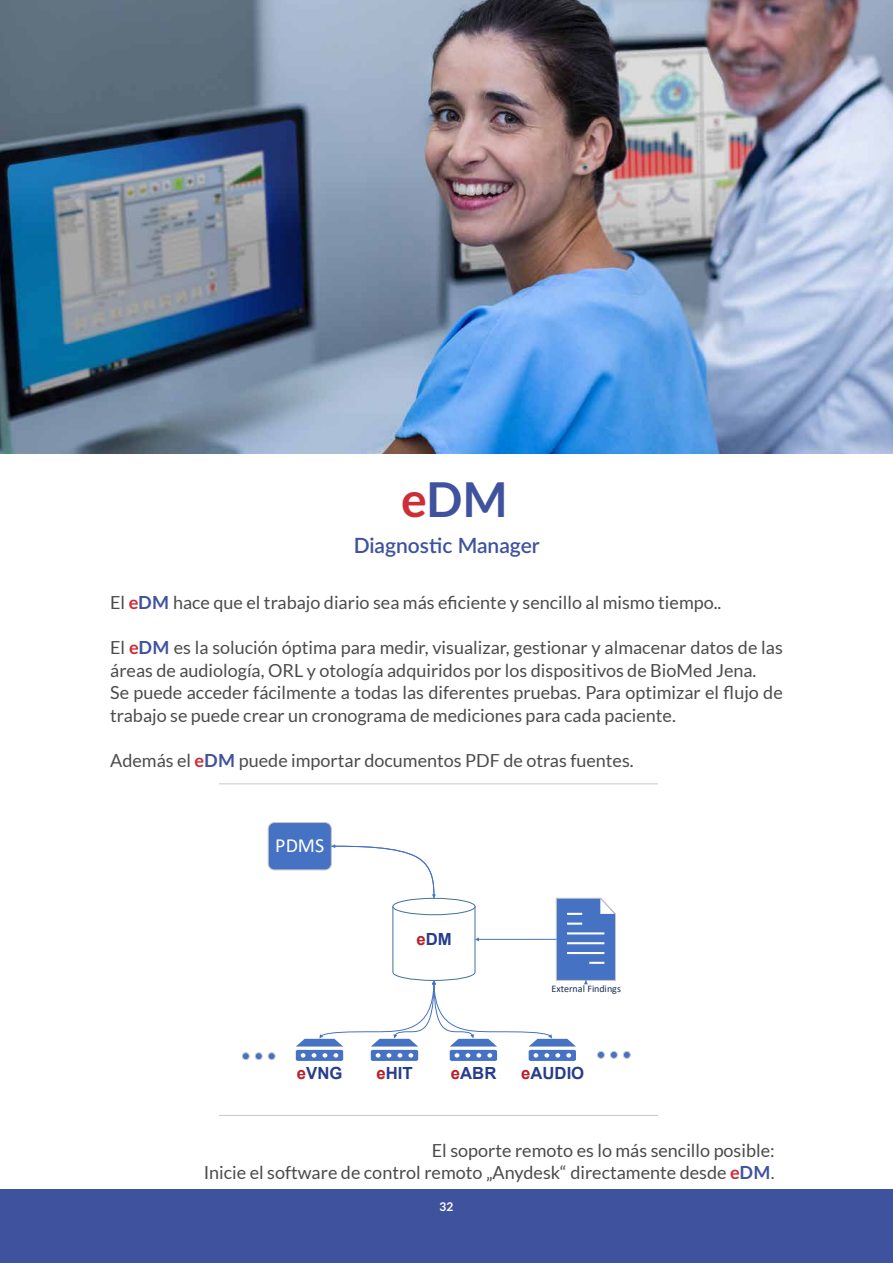
<style>
.page{position:relative;width:893px;height:1263px;background:#fff}
.page>*{position:absolute;margin:0;border:0;box-sizing:border-box;transform-origin:0 0}
.t1{font:700 48px "Lato";color:#3f529d}
.t2{font:600 21px "Lato";color:#3f529d}
.t3{font:20.1px "Calibri";color:#feffff}
.t4{font:18px/22.5px "Lato";color:#4c4c4c}
.t5{font:18px/22.5px "Lato";color:#4b4b4b;text-align:right}
.t6{font:700 16.8px "Arial";color:#283d8a}
.t7{font:700 12px "Lato";color:#fff}
.t8{font:10.05px "Calibri";color:#1a2d51}
.s1{color:#ce2c36}
.s2{font-weight:700;color:#ce2c36}
.s3{font-weight:700;color:#3f529d}
.s4{color:#ba1e2a}
.s5{color:#575756}
</style>
<div class="page">
<div style="left:0;top:1189px;width:893px;height:74px;background:#3f529d"></div>
<svg style="left:219px;top:784px;width:438px;height:276px"></svg>
<div style="left:268px;top:822px;width:63px;height:48px;background:#4672c4;border-radius:6px"></div>
<div style="left:268px;top:822px;width:63px;height:48px;border:1px solid #c8c8c8;border-radius:6px"></div>
<div style="left:610px;top:1051px;width:7px;height:7px;border:1px solid #c8c8c8;border-radius:50%"></div>
<div style="left:623px;top:1051px;width:7px;height:7px;background:#4672c4;border-radius:50%"></div>
<div style="left:623px;top:1051px;width:7px;height:7px;border:1px solid #c8c8c8;border-radius:50%"></div>
<div style="left:242px;top:1053px;width:7px;height:7px;background:#4672c4;border-radius:50%"></div>
<div style="left:242px;top:1053px;width:7px;height:7px;border:1px solid #c8c8c8;border-radius:50%"></div>
<div style="left:255px;top:1053px;width:7px;height:7px;background:#4672c4;border-radius:50%"></div>
<div style="left:255px;top:1053px;width:7px;height:7px;border:1px solid #c8c8c8;border-radius:50%"></div>
<div style="left:268px;top:1053px;width:7px;height:7px;background:#4672c4;border-radius:50%"></div>
<div style="left:268px;top:1053px;width:7px;height:7px;border:1px solid #c8c8c8;border-radius:50%"></div>
<svg style="left:296px;top:844px;width:320px;height:217px"></svg>
<img style="left:0;top:0;width:893px;height:453px">
<h1 class="t1" style="left:401px;top:464px;width:108px"><span class="s1">e</span>DM</h1>
<p class="t2" style="left:354px;top:530px;width:188px">Diagnostic Manager</p>
<p class="t4" style="left:110px;top:591px;width:613px">El <span class="s2">e</span><span class="s3">DM</span> hace que el trabajo diario sea más eficiente y sencillo al mismo tiempo..</p>
<p class="t4" style="left:110px;top:636px;width:674px">El <span class="s2">e</span><span class="s3">DM</span> es la solución óptima para medir, visualizar, gestionar y almacenar datos de las áreas de audiología, ORL y otología adquiridos por los dispositivos de BioMed Jena.<br>Se puede acceder fácilmente a todas las diferentes pruebas. Para optimizar el flujo de trabajo se puede crear un cronograma de mediciones para cada paciente.</p>
<p class="t4" style="left:110px;top:749px;width:525px">Además el <span class="s2">e</span><span class="s3">DM</span> puede importar documentos PDF de otras fuentes.</p>
<p class="t3" style="left:275px;top:832px;width:50px">PDMS</p>
<p class="t6" style="left:416px;top:927px;width:37px"><span class="s4">e</span>DM</p>
<p class="t8" style="left:551px;top:981px;width:71px">External Findings</p>
<p class="t6" style="left:297px;top:1061px;width:47px"><span class="s4">e</span>VNG</p>
<p class="t6" style="left:377px;top:1061px;width:38px"><span class="s4">e</span>HIT</p>
<p class="t6" style="left:451px;top:1061px;width:47px"><span class="s4">e</span>ABR</p>
<p class="t6" style="left:521px;top:1061px;width:65px"><span class="s4">e</span>AUDIO</p>
<p class="t5" style="left:204px;top:1139px;width:572px">El soporte remoto es lo más sencillo posible:<br>Inicie el software de control remoto „Anydesk“ directamente desde <span class="s2">e</span><span class="s3">DM</span><span class="s5">.</span></p>
<p class="t7" style="left:439px;top:1198px;width:15px">32</p>
</div>
